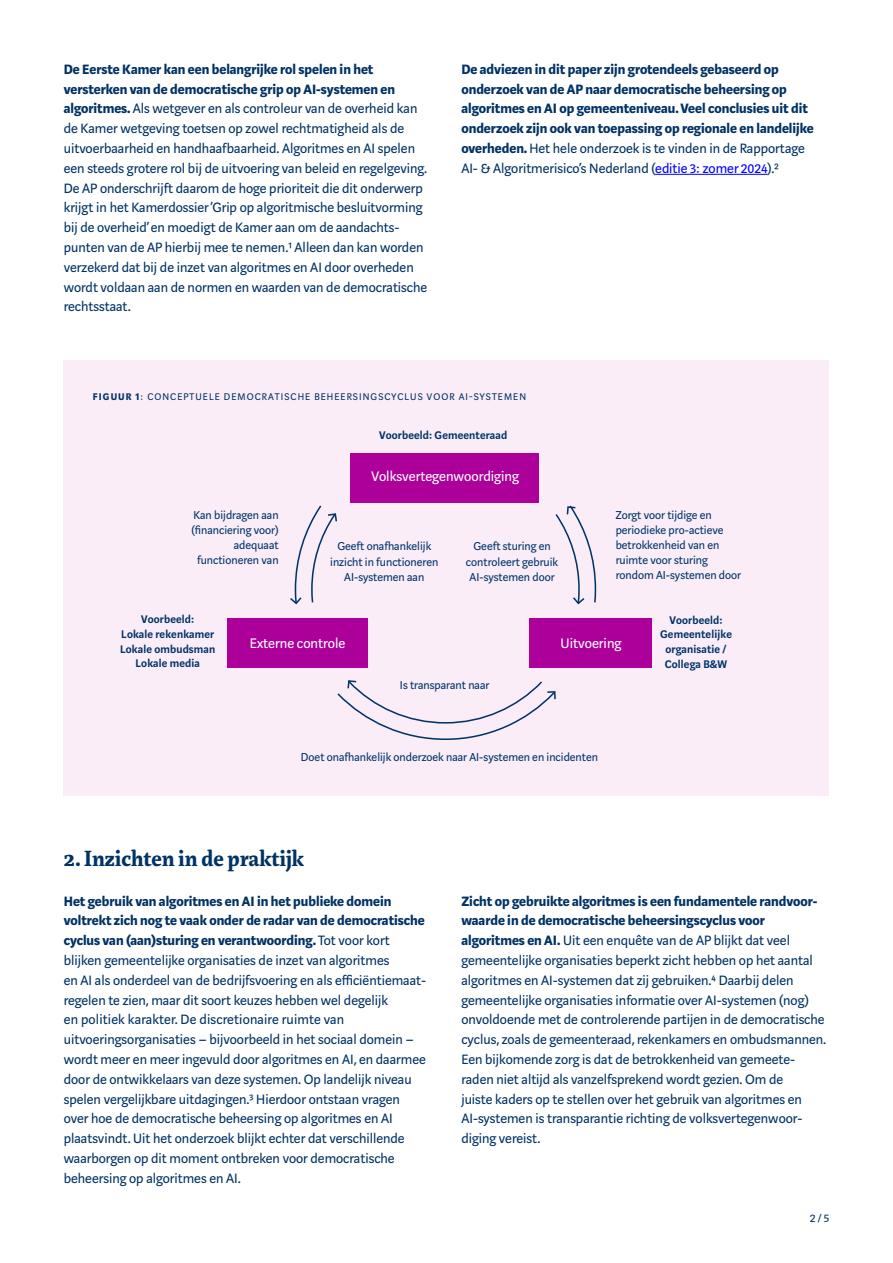
<style>
.page{position:relative;width:893px;height:1263px;background:#fff}
.page>*{position:absolute;margin:0;border:0;box-sizing:border-box;transform-origin:0 0}
.t1{font:700 24px "Marat";color:#003264}
.t2{font:15.3px "Marat Sans";color:#fff}
.t3{font:15px/19.8px "Marat Sans";color:#003264}
.t4{font:700 15px/19.8px "Marat Sans";color:#003264}
.t5{font:12.75px/15.1px "Marat Sans";color:#003368;text-align:center}
.t6{font:600 12.3px/14.7px "Marat Sans";letter-spacing:.015em;color:#003368;text-align:center}
.t7{font:12px "Marat Sans";color:#003264}
.t8{font:10.65px "Marat Sans";letter-spacing:.1em;color:#003368}
.s1{font-weight:700}
.s2{font-weight:400}
.s3{font-weight:400;color:#00f}
</style>
<div class="page">
<hr style="left:655px;top:174px;width:112px;height:1px;background:#00f">
<div style="left:64px;top:360px;width:765px;height:435px;background:#faedf8"></div>
<div style="left:351px;top:453px;width:188px;height:50px;background:#ad009b"></div>
<div style="left:529px;top:618px;width:123px;height:49px;background:#ad009b"></div>
<div style="left:227px;top:618px;width:141px;height:49px;background:#ad009b"></div>
<svg style="left:555px;top:505px;width:42px;height:100px"></svg>
<svg style="left:337px;top:680px;width:219px;height:60px"></svg>
<svg style="left:290px;top:505px;width:47px;height:100px"></svg>
<p class="t3" style="left:64px;top:59px;width:365px"><span class="s1">De Eerste Kamer kan een belangrijke rol spelen in het versterken van de democratische grip op AI-systemen en algoritmes.</span> Als wetgever en als controleur van de overheid kan de Kamer wetgeving toetsen op zowel rechtmatigheid als de uitvoerbaarheid en handhaafbaarheid. Algoritmes en AI spelen een steeds grotere rol bij de uitvoering van beleid en regelgeving.<br>De AP onderschrijft daarom de hoge prioriteit die dit onderwerp krijgt in het Kamerdossier ‘Grip op algoritmische besluitvorming bij de overheid’ en moedigt de Kamer aan om de aandachts&shy;punten van de AP hierbij mee te nemen.1 Alleen dan kan worden verzekerd dat bij de inzet van algoritmes en AI door overheden wordt voldaan aan de normen en waarden van de democratische rechtsstaat.</p>
<p class="t4" style="left:461px;top:60px;width:354px">De adviezen in dit paper zijn grotendeels gebaseerd op onderzoek van de AP naar democratische beheersing op algoritmes en AI op gemeenteniveau. Veel conclusies uit dit onderzoek zijn ook van toepassing op regionale en landelijke overheden. <span class="s2">Het hele onderzoek is te vinden in de Rapportage AI- &amp; Algoritmerisico’s Nederland (</span><span class="s3">editie 3: zomer 2024</span><span class="s2">).2</span></p>
<p class="t8" style="left:93px;top:391px;width:435px"><span class="s1">FIGUUR 1</span>: CONCEPTUELE DEMOCRATISCHE BEHEERSINGSCYCLUS VOOR AI-SYSTEMEN</p>
<p class="t6" style="left:379px;top:428px;width:130px">Voorbeeld: Gemeenteraad</p>
<p class="t2" style="left:371px;top:469px;width:149px">Volksvertegenwoordiging</p>
<p class="t5" style="left:191px;top:507px;width:89px;text-align:right">Kan bijdragen aan (financiering voor) adequaat functioneren van</p>
<p class="t5" style="left:616px;top:507px;width:127px;text-align:left">Zorgt voor tijdige en periodieke pro-actieve betrokkenheid van en ruimte voor sturing rondom AI-systemen door</p>
<p class="t6" style="left:660px;top:613px;width:73px">Voorbeeld:<br>Gemeentelijke organisatie /<br>Collega B&amp;W</p>
<p class="t5" style="left:330px;top:539px;width:110px">Geeft onafhankelijk inzicht in functioneren<br>AI-systemen aan</p>
<p class="t5" style="left:466px;top:539px;width:94px">Geeft sturing en controleert gebruik<br>AI-systemen door</p>
<p class="t6" style="left:120px;top:612px;width:97px">Voorbeeld:<br>Lokale rekenkamer<br>Lokale ombudsman<br>Lokale media</p>
<p class="t2" style="left:250px;top:635px;width:97px">Externe controle</p>
<p class="t2" style="left:561px;top:635px;width:62px">Uitvoering</p>
<p class="t5" style="left:400px;top:677px;width:91px">Is transparant naar</p>
<p class="t5" style="left:301px;top:749px;width:298px">Doet onafhankelijk onderzoek naar AI-systemen en incidenten</p>
<h1 class="t1" style="left:64px;top:844px;width:242px">2. Inzichten in de praktijk</h1>
<p class="t3" style="left:64px;top:891px;width:364px"><span class="s1">Het gebruik van algoritmes en AI in het publieke domein voltrekt zich nog te vaak onder de radar van de democratische cyclus van (aan)sturing en verantwoording.</span> Tot voor kort blijken gemeentelijke organisaties de inzet van algoritmes<br>en AI als onderdeel van de bedrijfsvoering en als efficiëntiemaat&shy;regelen te zien, maar dit soort keuzes hebben wel degelijk<br>en politiek karakter. De discretionaire ruimte van uitvoeringsorganisaties – bijvoorbeeld in het sociaal domein – wordt meer en meer ingevuld door algoritmes en AI, en daarmee door de ontwikkelaars van deze systemen. Op landelijk niveau spelen vergelijkbare uitdagingen.3 Hierdoor ontstaan vragen over hoe de democratische beheersing op algoritmes en AI plaatsvindt. Uit het onderzoek blijkt echter dat verschillende waarborgen op dit moment ontbreken voor democratische beheersing op algoritmes en AI.</p>
<p class="t3" style="left:461px;top:891px;width:366px"><span class="s1">Zicht op gebruikte algoritmes is een fundamentele randvoor&shy;waarde in de democratische beheersingscyclus voor algoritmes en AI.</span> Uit een enquête van de AP blijkt dat veel gemeentelijke organisaties beperkt zicht hebben op het aantal algoritmes en AI-systemen dat zij gebruiken.4 Daarbij delen gemeentelijke organisaties informatie over AI-systemen (nog) onvoldoende met de controlerende partijen in de democratische cyclus, zoals de gemeenteraad, rekenkamers en ombudsmannen.<br>Een bijkomende zorg is dat de betrokkenheid van gemeete&shy;raden niet altijd als vanzelfsprekend wordt gezien. Om de<br>juiste kaders op te stellen over het gebruik van algoritmes en AI-systemen is transparantie richting de volksvertegenwoor&shy;diging vereist.</p>
<p class="t7" style="left:810px;top:1212px;width:20px">2/5</p>
</div>
